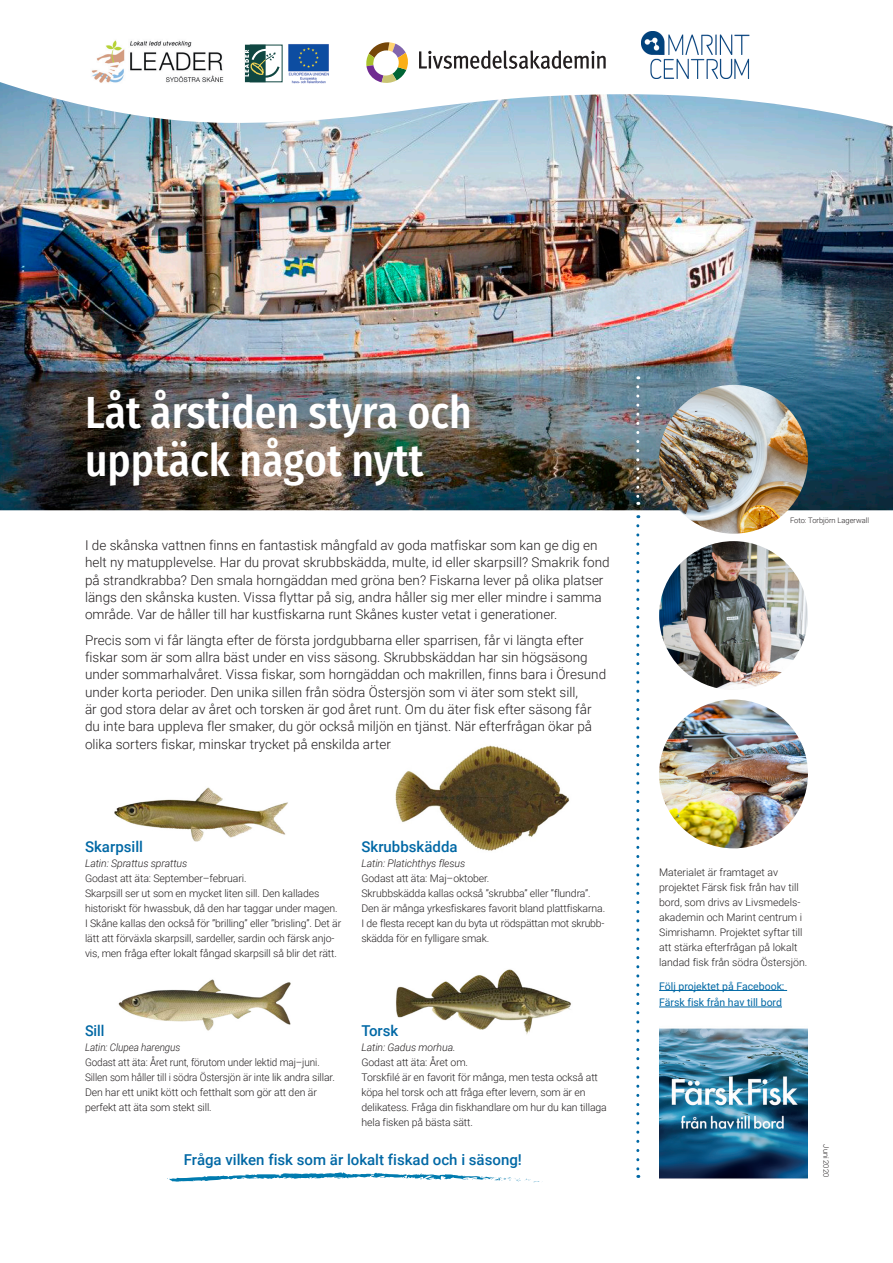
<style>
.page{position:relative;width:893px;height:1263px;background:#fff}
.page>*{position:absolute;margin:0;border:0;box-sizing:border-box;transform-origin:0 0}
.t1{font:500 45px/48px "Fira Sans Condensed";color:#fff}
.t2{font:500 15px "Roboto";color:#0068a5}
.t3{font:500 15px "Roboto";color:#0068a5;scale:.95 1}
.t4{font:300 13.5px/17.2px "Roboto";color:#231f20}
.t5{font:300 10.5px/15px "Roboto";letter-spacing:-.01em;color:#231f20}
.t6{font:300 10.5px/15px "Roboto";letter-spacing:-.01em;color:#231f20;scale:.95 1}
.t7{font:italic 300 10.5px "Roboto";letter-spacing:-.01em;color:#231f20}
.t8{font:10.5px/16.5px "Roboto";color:#0068a5}
.t9{font:italic 300 10.5px "Roboto";letter-spacing:-.01em;color:#231f20;scale:.95 1}
.t10{font:300 7.5px "Roboto";color:#231f20}
</style>
<div class="page">
<img style="left:0;top:82px;width:893px;height:428px">
<hr style="left:659px;top:990px;width:128px;height:1px;background:#0068a5">
<hr style="left:659px;top:1007px;width:123px;height:1px;background:#0068a5">
<svg style="left:636px;top:526px;width:3px;height:652px"></svg>
<img style="left:659px;top:1028px;width:149px;height:151px">
<img style="left:642px;top:32px;width:107px;height:47px">
<svg style="left:366px;top:42px;width:43px;height:41px"></svg>
<svg style="left:419px;top:50px;width:187px;height:19px"></svg>
<svg style="left:636px;top:387px;width:3px;height:118px"></svg>
<img style="left:659px;top:541px;width:149px;height:149px;border-radius:74px">
<img style="left:82px;top:40px;width:149px;height:48px">
<svg style="left:245px;top:45px;width:35px;height:37px"></svg>
<img style="left:287px;top:44px;width:42px;height:41px">
<img style="left:659px;top:699px;width:149px;height:149px;border-radius:74px">
<img style="left:114px;top:787px;width:174px;height:55px">
<img style="left:659px;top:385px;width:149px;height:149px;border-radius:74px">
<svg style="left:167px;top:1172px;width:376px;height:11px"></svg>
<img style="left:118px;top:979px;width:173px;height:52px">
<img style="left:395px;top:745px;width:175px;height:106px">
<img style="left:396px;top:969px;width:175px;height:66px">
<h1 class="t1" style="left:85px;top:383px;width:388px">Låt årstiden styra och upptäck något nytt</h1>
<p class="t4" style="left:85px;top:536px;width:526px">I de skånska vattnen finns en fantastisk mångfald av goda matfiskar som kan ge dig en helt ny matupplevelse. Har du provat skrubbskädda, multe, id eller skarpsill? Smakrik fond på strandkrabba? Den smala horngäddan med gröna ben? Fiskarna lever på olika platser längs den skånska kusten. Vissa flyttar på sig, andra håller sig mer eller mindre i samma område. Var de håller till har kustfiskarna runt Skånes kuster vetat i generationer.</p>
<p class="t4" style="left:85px;top:631px;width:523px">Precis som vi får längta efter de första jordgubbarna eller sparrisen, får vi längta efter fiskar som är som allra bäst under en viss säsong. Skrubbskäddan har sin högsäsong under sommarhalvåret. Vissa fiskar, som horngäddan och makrillen, finns bara i Öresund under korta perioder. Den unika sillen från södra Östersjön som vi äter som stekt sill,<br>är god stora delar av året och torsken är god året runt. Om du äter fisk efter säsong får du inte bara uppleva fler smaker, du gör också miljön en tjänst. När efterfrågan ökar på olika sorters fiskar, minskar trycket på enskilda arter.</p>
<p class="t2" style="left:85px;top:836px;width:59px">Skarpsill</p>
<p class="t7" style="left:85px;top:856px;width:104px">Latin: Sprattus sprattus</p>
<p class="t5" style="left:85px;top:870px;width:258px">Godast att äta: September–februari.<br>Skarpsill ser ut som en mycket liten sill. Den kallades historiskt för hwassbuk, då den har taggar under magen.<br>I Skåne kallas den också för ”brilling” eller ”brisling”. Det är lätt att förväxla skarpsill, sardeller, sardin och färsk anjo&shy;vis, men fråga efter lokalt fångad skarpsill så blir det rätt.</p>
<p class="t2" style="left:361px;top:836px;width:98px">Skrubbskädda</p>
<p class="t7" style="left:361px;top:856px;width:105px">Latin: Platichthys flesus</p>
<p class="t5" style="left:361px;top:870px;width:245px">Godast att äta: Maj–oktober.<br>Skrubbskädda kallas också ”skrubba” eller ”flundra”.<br>Den är många yrkesfiskares favorit bland plattfiskarna.<br>I de flesta recept kan du byta ut rödspättan mot skrubb&shy;skädda för en fylligare smak.</p>
<p class="t3" style="left:85px;top:1020px;width:22px">Sill</p>
<p class="t9" style="left:85px;top:1040px;width:102px">Latin: Clupea harengus</p>
<p class="t6" style="left:85px;top:1054px;width:264px">Godast att äta: Året runt, förutom under lektid maj–juni.<br>Sillen som håller till i södra Östersjön är inte lik andra sillar.<br>Den har ett unikt kött och fetthalt som gör att den är perfekt att äta som stekt sill.</p>
<p class="t2" style="left:361px;top:1020px;width:38px">Torsk</p>
<p class="t7" style="left:361px;top:1040px;width:96px">Latin: Gadus morhua.</p>
<p class="t5" style="left:361px;top:1054px;width:247px">Godast att äta: Året om.<br>Torskfilé är en favorit för många, men testa också att köpa hel torsk och att fråga efter levern, som är en delikatess. Fråga din fiskhandlare om hur du kan tillaga hela fisken på bästa sätt.</p>
<p class="t2" style="left:184px;top:1149px;width:339px">Fråga vilken fisk som är lokalt fiskad och i säsong!</p>
<p class="t10" style="left:790px;top:515px;width:81px">Foto: Torbjörn Lagerwall</p>
<p class="t5" style="left:659px;top:864px;width:150px">Materialet är framtaget av projektet Färsk fisk från hav till bord, som drivs av Livsmedels&shy;akademin och Marint centrum i<br>Simrishamn. Projektet syftar till att stärka efterfrågan på lokalt landad fisk från södra Östersjön.</p>
<p class="t8" style="left:659px;top:977px;width:127px">Följ projektet på Facebook:<br>Färsk fisk från hav till bord</p>
<p class="t10" style="left:831px;top:1144px;width:34px;rotate:90deg">Juni 2020</p>
</div>
